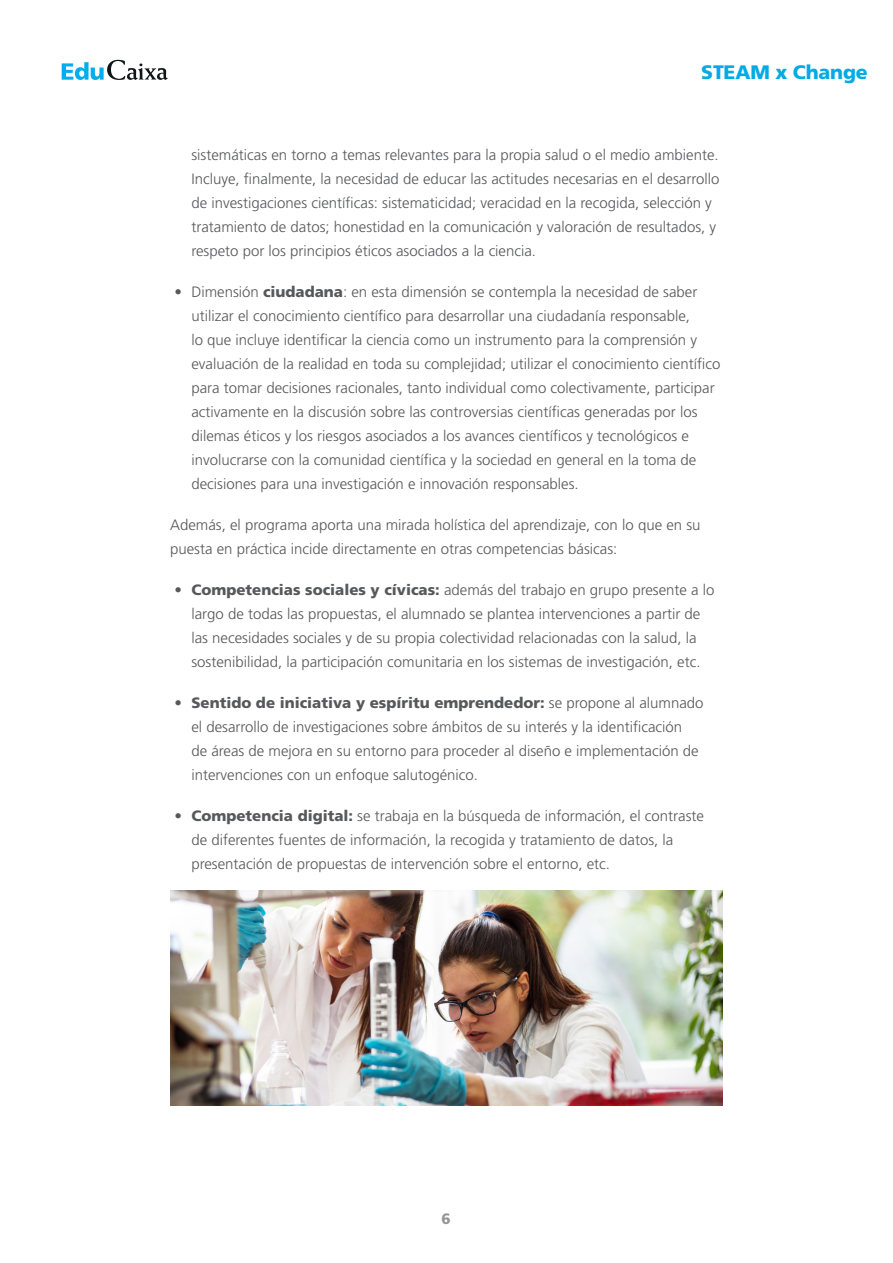
<style>
.page{position:relative;width:893px;height:1263px;background:#fff}
.page>*{position:absolute;margin:0;border:0;box-sizing:border-box;transform-origin:0 0}
.t1{font:900 19.5px "Frutiger LT Std";letter-spacing:-.01em;color:#00abe5}
.t2{font:300 15px/24px "Frutiger LT Std";color:#57585a}
.t3{font:900 15px "Frutiger LT Std";color:#939598}
.s1{font-weight:900}
</style>
<div class="page">
<svg style="left:62px;top:60px;width:106px;height:20px"></svg>
<img style="left:170px;top:891px;width:552px;height:215px">
<h1 class="t1" style="left:701px;top:60px;width:168px">STEAM x Change</h1>
<p class="t2" style="left:191px;top:143px;width:530px">sistemáticas en torno a temas relevantes para la propia salud o el medio ambiente.<br>Incluye, finalmente, la necesidad de educar las actitudes necesarias en el desarrollo de investigaciones científicas: sistematicidad; veracidad en la recogida, selección y tratamiento de datos; honestidad en la comunicación y valoración de resultados, y respeto por los principios éticos asociados a la ciencia.</p>
<p class="t2" style="left:191px;top:280px;width:530px;text-indent:-17px">• Dimensión <span class="s1">ciudadana</span>: en esta dimensión se contempla la necesidad de saber utilizar el conocimiento científico para desarrollar una ciudadanía responsable,<br>lo que incluye identificar la ciencia como un instrumento para la comprensión y evaluación de la realidad en toda su complejidad; utilizar el conocimiento científico para tomar decisiones racionales, tanto individual como colectivamente, participar activamente en la discusión sobre las controversias científicas generadas por los dilemas éticos y los riesgos asociados a los avances científicos y tecnológicos e involucrarse con la comunidad científica y la sociedad en general en la toma de decisiones para una investigación e innovación responsables.</p>
<p class="t2" style="left:170px;top:513px;width:532px">Además, el programa aporta una mirada holística del aprendizaje, con lo que en su puesta en práctica incide directamente en otras competencias básicas:</p>
<p class="t2" style="left:174px;top:578px;width:542px;text-align:center">• <span class="s1">Competencias sociales y cívicas:</span> además del trabajo en grupo presente a lo largo de todas las propuestas, el alumnado se plantea intervenciones a partir de<br>las necesidades sociales y de su propia colectividad relacionadas con la salud, la sostenibilidad, la participación comunitaria en los sistemas de investigación, etc.</p>
<p class="t2" style="left:191px;top:691px;width:514px;text-indent:-17px">• <span class="s1">Sentido de iniciativa y espíritu emprendedor:</span> se propone al alumnado el desarrollo de investigaciones sobre ámbitos de su interés y la identificación<br>de áreas de mejora en su entorno para proceder al diseño e implementación de intervenciones con un enfoque salutogénico.</p>
<p class="t2" style="left:191px;top:804px;width:514px;text-indent:-17px">• <span class="s1">Competencia digital:</span> se trabaja en la búsqueda de información, el contraste de diferentes fuentes de información, la recogida y tratamiento de datos, la presentación de propuestas de intervención sobre el entorno, etc.</p>
<p class="t3" style="left:441px;top:1210px;width:11px">6</p>
</div>
